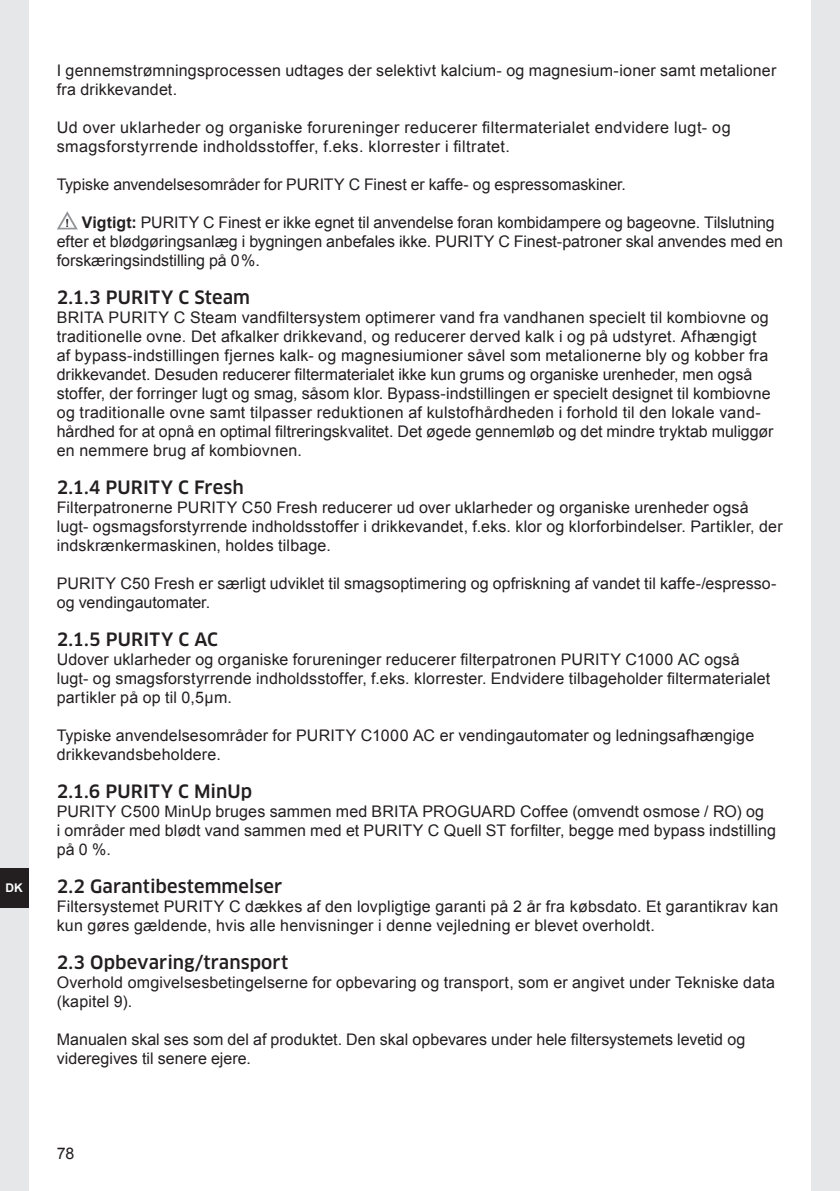
<style>
.page{position:relative;width:840px;height:1191px;background:#fff}
.page>*{position:absolute;margin:0;border:0;box-sizing:border-box;transform-origin:0 0}
.t1{font:500 18px "Clan Pro";letter-spacing:.005em;color:#231f20}
.t2{font:16px/19px "Arial";letter-spacing:.01em;color:#231f20}
.t3{font:700 12px "Arial";color:#fff}
.s1{font-weight:700;font-size:11.2px}
.s2{font-weight:700}
</style>
<div class="page">
<div style="left:0;top:0;width:28px;height:1191px;background:#e6e7e9"></div>
<div style="left:0;top:867px;width:28px;height:40px;background:#231f20"></div>
<div style="left:811px;top:0;width:28px;height:1191px;background:#e6e7e9"></div>
<svg style="left:57px;top:211px;width:21px;height:18px"></svg>
<p class="t3" style="left:6px;top:879px;width:19px">DK</p>
<p class="t2" style="left:57px;top:61px;width:720px">I gennemstrømningsprocessen udtages der selektivt kalcium- og magnesium-ioner samt metalioner fra drikkevandet.</p>
<p class="t2" style="left:57px;top:118px;width:675px">Ud over uklarheder og organiske forureninger reducerer filtermaterialet endvidere lugt- og smagsforstyrrende indholdsstoffer, f.eks. klorrester i filtratet.</p>
<p class="t2" style="left:57px;top:175px;width:570px">Typiske anvendelsesområder for PURITY C Finest er kaffe- og espressomaskiner.</p>
<p class="t2" style="left:57px;top:213px;width:727px;text-indent:9px"><span class="s1">!</span> <span class="s2">Vigtigt:</span> PURITY C Finest er ikke egnet til anvendelse foran kombidampere og bageovne. Tilslutning efter et blødgøringsanlæg i bygningen anbefales ikke. PURITY C Finest-patroner skal anvendes med en forskæringsindstilling på 0%.</p>
<p class="t1" style="left:57px;top:287px;width:195px">2.1.3 PURITY C Steam</p>
<p class="t2" style="left:57px;top:308px;width:717px">BRITA PURITY C Steam vandfiltersystem optimerer vand fra vandhanen specielt til kombiovne og traditionelle ovne. Det afkalker drikkevand, og reducerer derved kalk i og på udstyret. Afhængigt af bypass-indstillingen fjernes kalk- og magnesiumioner såvel som metalionerne bly og kobber fra drikkevandet. Desuden reducerer filtermaterialet ikke kun grums og organiske urenheder, men også stoffer, der forringer lugt og smag, såsom klor. Bypass-indstillingen er specielt designet til kombiovne og traditionalle ovne samt tilpasser reduktionen af kulstofhårdheden i forhold til den lokale vand&shy;hårdhed for at opnå en optimal filtreringskvalitet. Det øgede gennemløb og det mindre tryktab muliggør en nemmere brug af kombiovnen.</p>
<p class="t1" style="left:57px;top:477px;width:188px">2.1.4 PURITY C Fresh</p>
<p class="t2" style="left:57px;top:498px;width:727px">Filterpatronerne PURITY C50 Fresh reducerer ud over uklarheder og organiske urenheder også lugt- ogsmagsforstyrrende indholdsstoffer i drikkevandet, f.eks. klor og klorforbindelser. Partikler, der indskrænkermaskinen, holdes tilbage.</p>
<p class="t2" style="left:57px;top:574px;width:721px">PURITY C50 Fresh er særligt udviklet til smagsoptimering og opfriskning af vandet til kaffe-/espresso&shy;og vendingautomater.</p>
<p class="t1" style="left:57px;top:629px;width:163px">2.1.5 PURITY C AC</p>
<p class="t2" style="left:57px;top:650px;width:714px">Udover uklarheder og organiske forureninger reducerer filterpatronen PURITY C1000 AC også lugt- og smagsforstyrrende indholdsstoffer, f.eks. klorrester. Endvidere tilbageholder filtermaterialet partikler på op til 0,5μm.</p>
<p class="t2" style="left:57px;top:726px;width:698px">Typiske anvendelsesområder for PURITY C1000 AC er vendingautomater og ledningsafhængige drikkevandsbeholdere.</p>
<p class="t1" style="left:57px;top:781px;width:197px">2.1.6 PURITY C MinUp</p>
<p class="t2" style="left:57px;top:802px;width:720px">PURITY C500 MinUp bruges sammen med BRITA PROGUARD Coffee (omvendt osmose / RO) og<br>i områder med blødt vand sammen med et PURITY C Quell ST forfilter, begge med bypass indstilling på 0 %.</p>
<p class="t1" style="left:57px;top:876px;width:227px">2.2 Garantibestemmelser</p>
<p class="t2" style="left:57px;top:897px;width:722px">Filtersystemet PURITY C dækkes af den lovpligtige garanti på 2 år fra købsdato. Et garantikrav kan kun gøres gældende, hvis alle henvisninger i denne vejledning er blevet overholdt.</p>
<p class="t1" style="left:57px;top:952px;width:233px">2.3 Opbevaring/transport</p>
<p class="t2" style="left:57px;top:973px;width:719px">Overhold omgivelsesbetingelserne for opbevaring og transport, som er angivet under Tekniske data (kapitel 9).</p>
<p class="t2" style="left:57px;top:1030px;width:689px">Manualen skal ses som del af produktet. Den skal opbevares under hele filtersystemets levetid og videregives til senere ejere.</p>
<p class="t2" style="left:57px;top:1144px;width:19px">78</p>
</div>
